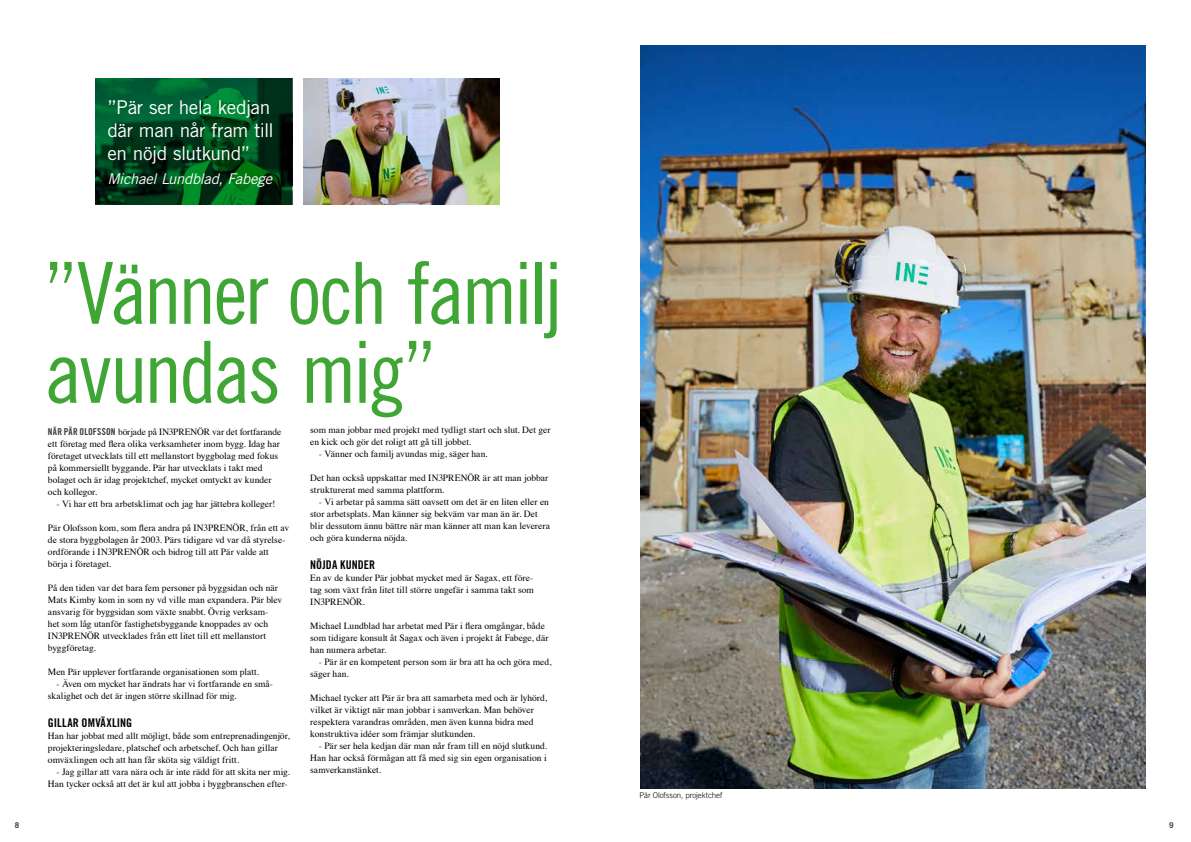
<style>
.page{position:relative;width:1191px;height:842px;background:#fff}
.page>*{position:absolute;margin:0;border:0;box-sizing:border-box;transform-origin:0 0}
.t1{font:85.7px/79px "Trade Gothic Cond Eighteen";letter-spacing:-.045em;color:#3fa535}
.t2{font:19px/22.8px "Trade Gothic";letter-spacing:-.025em;color:#fff}
.t3{font:italic 14.8px "Trade Gothic";letter-spacing:-.02em;color:#fff}
.t4{font:12px "Trade Gothic Bold Cond Twenty";letter-spacing:.005em;color:#000}
.t5{font:9.5px/12px "Times";color:#000}
.t6{font:300 8px "Trade Gothic";letter-spacing:-.005em;color:#000}
.t7{font:700 8px "Trade Gothic";color:#424241}
.s1{font-family:"Trade Gothic Bold Cond Twenty";color:#3c3c3b}
</style>
<div class="page">
<img style="left:641px;top:45px;width:504px;height:743px">
<img style="left:303px;top:79px;width:197px;height:126px">
<svg style="left:96px;top:79px;width:196px;height:126px;background:#00481f"></svg>
<h2 class="t2" style="left:107px;top:96px;width:168px">”Pär ser hela kedjan där man når fram till en nöjd slutkund”</h2>
<h3 class="t3" style="left:107px;top:170px;width:166px">Michael Lundblad, Fabege</h3>
<h1 class="t1" style="left:44px;top:253px;width:520px">”Vänner och familj avundas mig”</h1>
<p class="t5" style="left:48px;top:425px;width:235px"><span class="s1">NÄR PÄR OLOFSSON</span> började på IN3PRENÖR var det fortfarande ett företag med flera olika verksamheter inom bygg. Idag har företaget utvecklats till ett mellanstort byggbolag med fokus på kommersiellt byggande. Pär har utvecklats i takt med bolaget och är idag projektchef, mycket omtyckt av kunder och kollegor.</p>
<p class="t5" style="left:56px;top:497px;width:220px">- Vi har ett bra arbetsklimat och jag har jättebra kolleger!</p>
<p class="t5" style="left:48px;top:521px;width:243px">Pär Olofsson kom, som flera andra på IN3PRENÖR, från ett av de stora byggbolagen år 2003. Pärs tidigare vd var då styrelse&shy;ordförande i IN3PRENÖR och bidrog till att Pär valde att börja i företaget.</p>
<p class="t5" style="left:48px;top:581px;width:236px">På den tiden var det bara fem personer på byggsidan och när Mats Kimby kom in som ny vd ville man expandera. Pär blev ansvarig för byggsidan som växte snabbt. Övrig verksam-<br>het som låg utanför fastighetsbyggande knoppades av och IN3PRENÖR utvecklades från ett litet till ett mellanstort byggföretag.</p>
<p class="t5" style="left:48px;top:665px;width:212px">Men Pär upplever fortfarande organisationen som platt.</p>
<p class="t5" style="left:48px;top:677px;width:226px;text-indent:9px">- Även om mycket har ändrats har vi fortfarande en små&shy;skalighet och det är ingen större skillnad för mig.</p>
<p class="t4" style="left:48px;top:715px;width:86px">GILLAR OMVÄXLING</p>
<p class="t5" style="left:48px;top:729px;width:243px">Han har jobbat med allt möjligt, både som entreprenadingenjör, projekteringsledare, platschef och arbetschef. Och han gillar omväxlingen och att han får sköta sig väldigt fritt.</p>
<p class="t5" style="left:48px;top:765px;width:243px;text-align:right">- Jag gillar att vara nära och är inte rädd för att skita ner mig.<br>Han tycker också att det är kul att jobba i byggbranschen efter-</p>
<p class="t5" style="left:310px;top:423px;width:242px">som man jobbar med projekt med tydligt start och slut. Det ger en kick och gör det roligt att gå till jobbet.</p>
<p class="t5" style="left:319px;top:447px;width:170px">- Vänner och familj avundas mig, säger han.</p>
<p class="t5" style="left:310px;top:471px;width:240px">Det han också uppskattar med IN3PRENÖR är att man jobbar strukturerat med samma plattform.</p>
<p class="t5" style="left:310px;top:495px;width:241px;text-indent:9px">- Vi arbetar på samma sätt oavsett om det är en liten eller en stor arbetsplats. Man känner sig bekväm var man än är. Det blir dessutom ännu bättre när man känner att man kan leverera och göra kunderna nöjda.</p>
<p class="t4" style="left:310px;top:557px;width:66px">NÖJDA KUNDER</p>
<p class="t5" style="left:310px;top:571px;width:225px;text-align:justify">En av de kunder Pär jobbat mycket med är Sagax, ett före&shy;tag som växt från litet till större ungefär i samma takt som IN3PRENÖR.</p>
<p class="t5" style="left:310px;top:619px;width:240px">Michael Lundblad har arbetat med Pär i flera omgångar, både som tidigare konsult åt Sagax och även i projekt åt Fabege, där han numera arbetar.</p>
<p class="t5" style="left:310px;top:655px;width:243px;text-indent:9px">- Pär är en kompetent person som är bra att ha och göra med, säger han.</p>
<p class="t5" style="left:310px;top:691px;width:238px">Michael tycker att Pär är bra att samarbeta med och är lyhörd, vilket är viktigt när man jobbar i samverkan. Man behöver respektera varandras områden, men även kunna bidra med konstruktiva idéer som främjar slutkunden.</p>
<p class="t5" style="left:310px;top:739px;width:238px;text-align:justify;text-indent:9px">- Pär ser hela kedjan där man når fram till en nöjd slutkund.<br>Han har också förmågan att få med sig sin egen organisation i samverkanstänket.</p>
<p class="t6" style="left:639px;top:791px;width:84px">Pär Olofsson, projektchef</p>
<p class="t7" style="left:15px;top:820px;width:6px">8</p>
<p class="t7" style="left:1169px;top:820px;width:6px">9</p>
</div>
